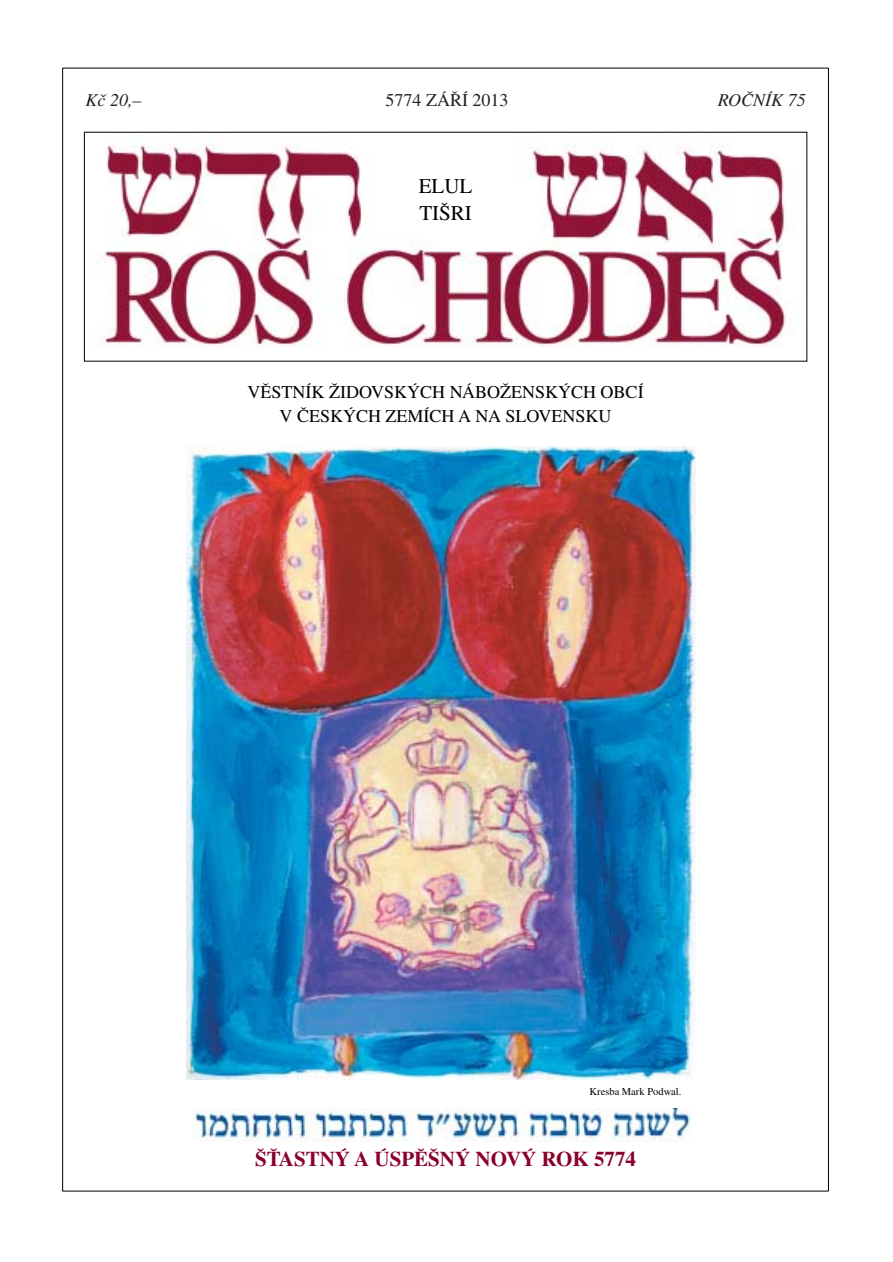
<style>
.page{position:relative;width:893px;height:1262px;background:#fff}
.page>*{position:absolute;margin:0;border:0;box-sizing:border-box;transform-origin:0 0}
.t1{font:700 21px "Times CE";color:#8a002a}
.t2{font:21px/27px "Times CE";color:#000}
.t3{font:18px/24px "Times CE";color:#000;text-align:center}
.t4{font:italic 18px "Times CE";color:#231f1f}
.t5{font:18px "Times CE";color:#231f1f}
.t6{font:10.5px "Times CE";color:#000}
</style>
<div class="page">
<hr style="left:62px;top:68px;width:1px;height:1123px;background:#000">
<hr style="left:63px;top:1190px;width:765px;height:1px;background:#000">
<hr style="left:828px;top:68px;width:1px;height:1123px;background:#000">
<hr style="left:63px;top:68px;width:765px;height:1px;background:#000">
<img style="left:96px;top:144px;width:690px;height:204px">
<div style="left:373px;top:160px;width:145px;height:77px;background:#fff"></div>
<img style="left:186px;top:447px;width:510px;height:632px">
<img style="left:192px;top:1108px;width:498px;height:34px">
<p class="t4" style="left:85px;top:93px;width:57px">Kč 20,–</p>
<p class="t5" style="left:385px;top:94px;width:124px">5774 ZÁŘÍ 2013</p>
<p class="t4" style="left:718px;top:93px;width:89px">ROČNÍK 75</p>
<p class="t2" style="left:419px;top:174px;width:55px">ELUL<br>TIŠRI</p>
<p class="t3" style="left:247px;top:382px;width:397px">VĚSTNÍK ŽIDOVSKÝCH NÁBOŽENSKÝCH OBCÍ<br>V ČESKÝCH ZEMÍCH A NA SLOVENSKU</p>
<p class="t6" style="left:589px;top:1087px;width:93px">Kresba Mark Podwal.</p>
<p class="t1" style="left:255px;top:1151px;width:382px">ŠŤASTNÝ A ÚSPĚŠNÝ NOVÝ ROK 5774</p>
</div>
